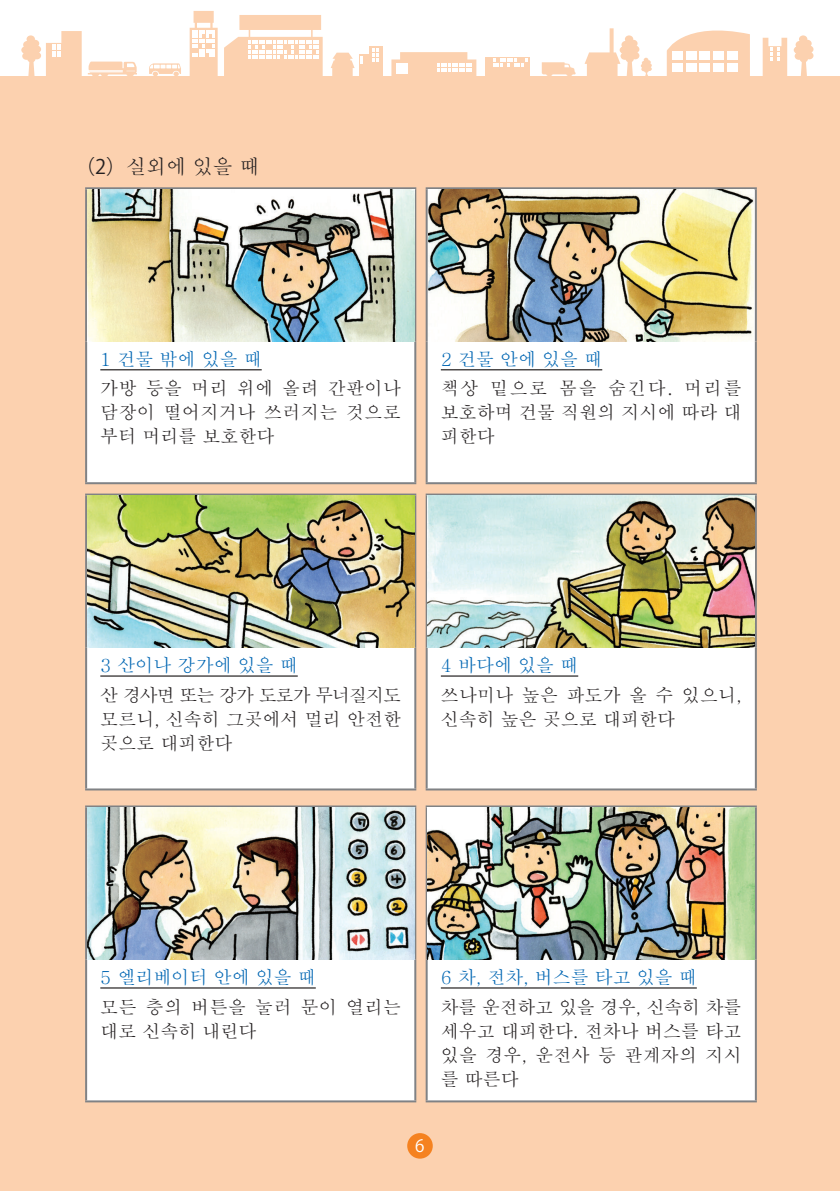
<style>
.page{position:relative;width:840px;height:1191px;background:#fff}
.page>*{position:absolute;margin:0;border:0;box-sizing:border-box;transform-origin:0 0}
.t1{font:500 20px "Adobe Myungjo Std";color:#231f20}
.t2{font:500 18px/24px "Adobe Myungjo Std";color:#231f20;text-align:justify}
.t3{font:500 18px "Adobe Myungjo Std";color:#0166b3}
.t4{font:500 18px/24px "Adobe Myungjo Std";letter-spacing:.025em;color:#231f20}
.t5{font:17px "Koz Go Pr 6 N";color:#fff}
.s1{font-family:"Koz Go Pr 6 N";font-weight:400}
</style>
<div class="page">
<div style="left:0;top:0;width:839px;height:1191px;background:#fcd1af"></div>
<hr style="left:839px;top:0;width:1px;height:1191px;background:#fcd1af">
<div style="left:0;top:0;width:839px;height:85px;background:#fff"></div>
<div style="left:369px;top:46px;width:14px;height:30px;background:#fcd1af"></div>
<div style="left:359px;top:54px;width:13px;height:22px;background:#fcd1af"></div>
<svg style="left:360px;top:56px;width:2px;height:8px"></svg>
<svg style="left:372px;top:49px;width:6px;height:12px"></svg>
<svg style="left:762px;top:38px;width:24px;height:38px"></svg>
<svg style="left:331px;top:53px;width:23px;height:23px"></svg>
<svg style="left:189px;top:11px;width:28px;height:65px"></svg>
<div style="left:484px;top:57px;width:45px;height:19px;background:#fcd1af"></div>
<svg style="left:493px;top:59px;width:34px;height:8px"></svg>
<svg style="left:224px;top:15px;width:98px;height:61px"></svg>
<svg style="left:541px;top:62px;width:35px;height:14px"></svg>
<svg style="left:391px;top:52px;width:85px;height:24px"></svg>
<div style="left:396px;top:63px;width:12px;height:11px;background:#fff"></div>
<svg style="left:88px;top:62px;width:49px;height:14px"></svg>
<svg style="left:149px;top:63px;width:32px;height:13px"></svg>
<svg style="left:584px;top:28px;width:67px;height:48px"></svg>
<svg style="left:21px;top:31px;width:61px;height:45px"></svg>
<svg style="left:793px;top:35px;width:20px;height:41px"></svg>
<svg style="left:666px;top:30px;width:83px;height:46px"></svg>
<div style="left:685px;top:63px;width:11px;height:9px;background:#fff"></div>
<div style="left:699px;top:63px;width:10px;height:9px;background:#fff"></div>
<div style="left:712px;top:63px;width:11px;height:9px;background:#fff"></div>
<div style="left:726px;top:63px;width:11px;height:9px;background:#fff"></div>
<div style="left:671px;top:63px;width:11px;height:9px;background:#fff"></div>
<div style="left:685px;top:51px;width:11px;height:9px;background:#fff"></div>
<div style="left:699px;top:51px;width:10px;height:9px;background:#fff"></div>
<div style="left:712px;top:51px;width:11px;height:9px;background:#fff"></div>
<div style="left:726px;top:51px;width:11px;height:9px;background:#fff"></div>
<div style="left:671px;top:51px;width:11px;height:9px;background:#fff"></div>
<div style="left:0;top:76px;width:839px;height:9px;background:#fcd1af"></div>
<div style="left:407px;top:1133px;width:25px;height:25px;background:#f58220;border-radius:50%"></div>
<div style="left:87px;top:341px;width:327px;height:141px;background:#fff"></div>
<div style="left:427px;top:189px;width:327px;height:293px;background:#fff"></div>
<div style="left:87px;top:647px;width:327px;height:141px;background:#fff"></div>
<div style="left:427px;top:647px;width:327px;height:141px;background:#fff"></div>
<div style="left:87px;top:959px;width:327px;height:141px;background:#fff"></div>
<div style="left:427px;top:959px;width:327px;height:141px;background:#fff"></div>
<hr style="left:85px;top:187px;width:331px;height:2px;background:#808285">
<hr style="left:85px;top:189px;width:2px;height:152px;background:#808285">
<hr style="left:414px;top:189px;width:2px;height:152px;background:#808285">
<hr style="left:85px;top:341px;width:2px;height:141px;background:#808285">
<hr style="left:414px;top:341px;width:2px;height:141px;background:#808285">
<hr style="left:85px;top:482px;width:331px;height:2px;background:#808285">
<hr style="left:425px;top:187px;width:331px;height:2px;background:#808285">
<hr style="left:425px;top:189px;width:2px;height:152px;background:#808285">
<hr style="left:754px;top:189px;width:2px;height:152px;background:#808285">
<hr style="left:425px;top:341px;width:2px;height:141px;background:#808285">
<hr style="left:754px;top:341px;width:2px;height:141px;background:#808285">
<hr style="left:425px;top:482px;width:331px;height:2px;background:#808285">
<hr style="left:85px;top:493px;width:331px;height:2px;background:#808285">
<hr style="left:85px;top:495px;width:2px;height:152px;background:#808285">
<hr style="left:414px;top:495px;width:2px;height:152px;background:#808285">
<hr style="left:85px;top:647px;width:2px;height:141px;background:#808285">
<hr style="left:414px;top:647px;width:2px;height:141px;background:#808285">
<hr style="left:85px;top:788px;width:331px;height:2px;background:#808285">
<hr style="left:425px;top:493px;width:331px;height:2px;background:#808285">
<hr style="left:425px;top:495px;width:2px;height:152px;background:#808285">
<hr style="left:754px;top:495px;width:2px;height:152px;background:#808285">
<hr style="left:425px;top:647px;width:2px;height:141px;background:#808285">
<hr style="left:754px;top:647px;width:2px;height:141px;background:#808285">
<hr style="left:425px;top:788px;width:331px;height:2px;background:#808285">
<hr style="left:85px;top:805px;width:331px;height:2px;background:#808285">
<hr style="left:85px;top:807px;width:2px;height:152px;background:#808285">
<hr style="left:414px;top:807px;width:2px;height:152px;background:#808285">
<hr style="left:85px;top:959px;width:2px;height:141px;background:#808285">
<hr style="left:414px;top:959px;width:2px;height:141px;background:#808285">
<hr style="left:85px;top:1100px;width:331px;height:2px;background:#808285">
<hr style="left:425px;top:805px;width:331px;height:2px;background:#808285">
<hr style="left:425px;top:807px;width:2px;height:152px;background:#808285">
<hr style="left:754px;top:807px;width:2px;height:152px;background:#808285">
<hr style="left:425px;top:959px;width:2px;height:141px;background:#808285">
<hr style="left:754px;top:959px;width:2px;height:141px;background:#808285">
<hr style="left:425px;top:1100px;width:331px;height:2px;background:#808285">
<img style="left:87px;top:189px;width:327px;height:152px">
<img style="left:428px;top:189px;width:325px;height:152px">
<hr style="left:100px;top:369px;width:161px;height:1px;background:#231f20">
<hr style="left:440px;top:369px;width:162px;height:1px;background:#231f20">
<img style="left:87px;top:495px;width:327px;height:152px">
<img style="left:427px;top:495px;width:327px;height:152px">
<hr style="left:100px;top:675px;width:197px;height:1px;background:#231f20">
<hr style="left:440px;top:675px;width:138px;height:1px;background:#231f20">
<img style="left:87px;top:807px;width:327px;height:152px">
<img style="left:427px;top:807px;width:327px;height:152px">
<hr style="left:100px;top:987px;width:215px;height:1px;background:#231f20">
<hr style="left:440px;top:987px;width:256px;height:1px;background:#231f20">
<p class="t1" style="left:85px;top:156px;width:176px"><span class="s1">(2）</span>실외에 있을 때</p>
<p class="t3" style="left:100px;top:350px;width:163px">1 건물 밖에 있을 때</p>
<p class="t2" style="left:100px;top:377px;width:302px">가방 등을 머리 위에 올려 간판이나 담장이 떨어지거나 쓰러지는 것으로 부터 머리를 보호한다</p>
<p class="t3" style="left:440px;top:350px;width:163px">2 건물 안에 있을 때</p>
<p class="t2" style="left:440px;top:377px;width:302px">책상 밑으로 몸을 숨긴다. 머리를 보호하며 건물 직원의 지시에 따라 대 피한다</p>
<p class="t3" style="left:100px;top:656px;width:199px">3 산이나 강가에 있을 때</p>
<p class="t2" style="left:100px;top:683px;width:302px">산 경사면 또는 강가 도로가 무너질지도 모르니, 신속히 그곳에서 멀리 안전한 곳으로 대피한다</p>
<p class="t3" style="left:440px;top:656px;width:139px">4 바다에 있을 때</p>
<p class="t2" style="left:440px;top:683px;width:302px">쓰나미나 높은 파도가 올 수 있으니, 신속히 높은 곳으로 대피한다</p>
<p class="t3" style="left:100px;top:968px;width:217px">5 엘리베이터 안에 있을 때</p>
<p class="t4" style="left:100px;top:995px;width:302px">모든 층의 버튼을 눌러 문이 열리는 대로 신속히 내린다</p>
<p class="t3" style="left:440px;top:968px;width:257px">6 차, 전차, 버스를 타고 있을 때</p>
<p class="t2" style="left:440px;top:995px;width:302px">차를 운전하고 있을 경우, 신속히 차를 세우고 대피한다. 전차나 버스를 타고 있을 경우, 운전사 등 관계자의 지시 를 따른다</p>
<p class="t5" style="left:415px;top:1136px;width:11px">6</p>
</div>
